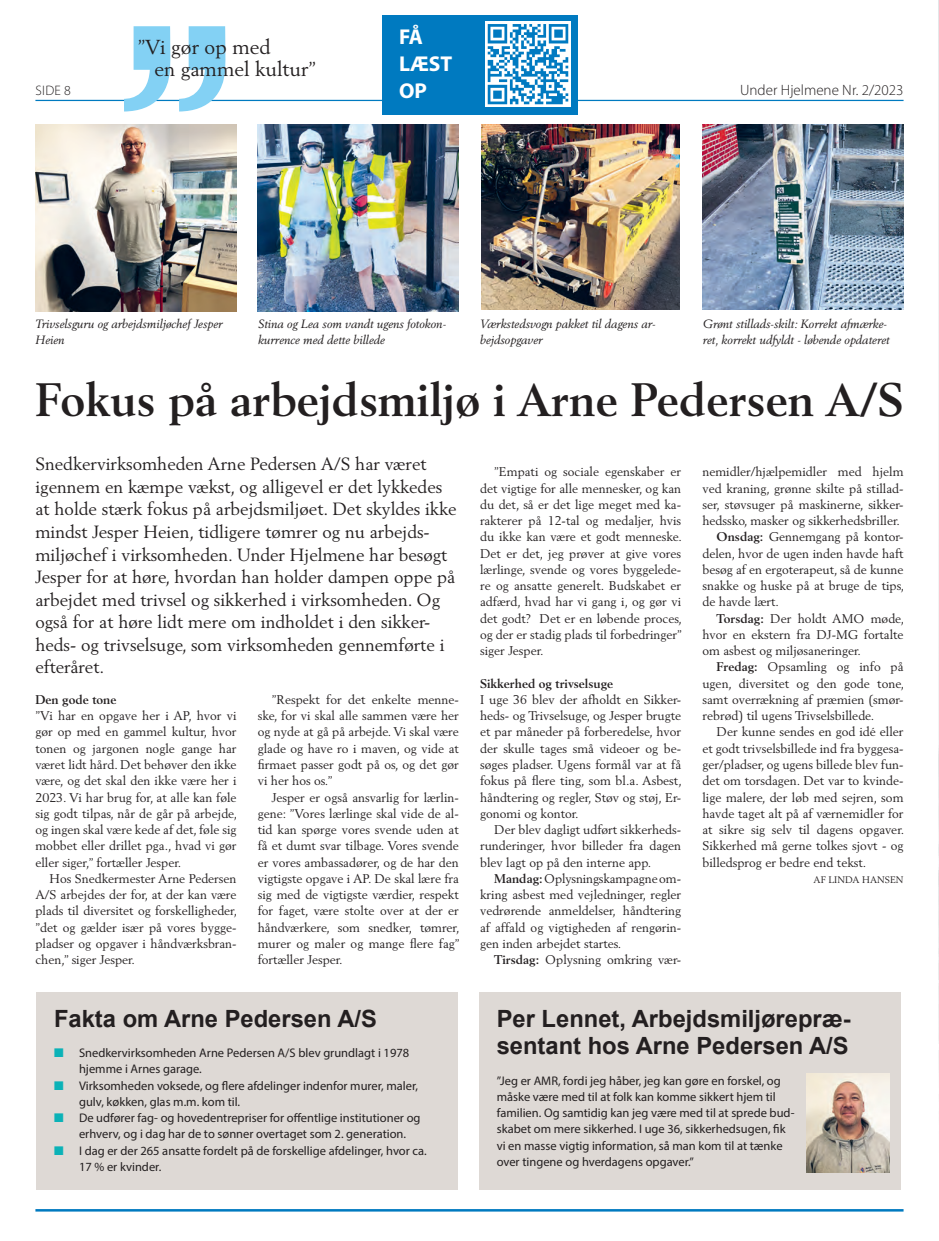
<style>
.page{position:relative;width:939px;height:1241px;background:#fff}
.page>*{position:absolute;margin:0;border:0;box-sizing:border-box;transform-origin:0 0}
.t1{font:700 46.25px "Berling LT Std";color:#231f20}
.t2{font:700 23.75px/27.5px "Arial";color:#231f20}
.t3{font:700 21.5px/27.2px "Myriad Pro";color:#fff}
.t4{font:20px/21.2px "Berling LT Std";color:#231f20}
.t5{font:17.5px/22.5px "Berling LT Std";color:#231f20}
.t6{font:300 15px "Myriad Pro";color:#231f20}
.t7{font:300 13.75px "Myriad Pro";color:#231f20}
.t8{font:12.5px/16.2px "Berling LT Std";color:#231f20;text-align:justify}
.t9{font:12.5px/16.2px "Myriad Pro";color:#231f20}
.t10{font:700 12.5px "Berling LT Std";color:#231f20}
.t11{font:italic 11.88px/16.2px "Berling LT Std";color:#231f20}
.t12{font:9.38px "Berling LT Std";color:#231f20}
.s1{font-weight:700}
.s2{color:#0bb2b7}
</style>
<div class="page">
<hr style="left:35px;top:100px;width:869px;height:1px;background:#007ac0">
<hr style="left:35px;top:1208px;width:869px;height:3px;background:#007ac0">
<img style="left:938px;top:1px;width:1px;height:1057px">
<svg style="left:124px;top:26px;width:47px;height:85px"></svg>
<svg style="left:179px;top:26px;width:46px;height:85px"></svg>
<div style="left:382px;top:15px;width:196px;height:99px;background:#007ac0"></div>
<img style="left:485px;top:22px;width:85px;height:84px">
<img style="left:35px;top:124px;width:202px;height:187px">
<img style="left:258px;top:124px;width:201px;height:187px">
<img style="left:481px;top:124px;width:199px;height:186px">
<img style="left:702px;top:124px;width:202px;height:186px">
<div style="left:36px;top:991px;width:422px;height:198px;background:#ded9d5"></div>
<div style="left:479px;top:991px;width:422px;height:198px;background:#ded9d5"></div>
<img style="left:806px;top:1073px;width:83px;height:98px">
<h3 class="t3" style="left:399px;top:22px;width:55px">FÅ<br>LÆST<br>OP</h3>
<h3 class="t4" style="left:154px;top:37px;width:163px;text-indent:-17px">”Vi gør op med<br>en gammel kultur”</h3>
<p class="t7" style="left:36px;top:82px;width:37px">SIDE 8</p>
<p class="t6" style="left:740px;top:81px;width:165px">Under Hjelmene Nr. 2/2023</p>
<p class="t11" style="left:36px;top:315px;width:188px">Trivselsguru og arbejdsmiljøchef Jesper<br>Heien</p>
<p class="t11" style="left:258px;top:315px;width:190px">Stina og Lea som vandt ugens fotokon&shy;kurrence med dette billede</p>
<p class="t11" style="left:480px;top:315px;width:177px">Værkstedsvogn pakket til dagens ar&shy;bejdsopgaver</p>
<p class="t11" style="left:703px;top:315px;width:189px">Grønt stillads-skilt: Korrekt afmærke&shy;ret, korrekt udfyldt - løbende opdateret</p>
<h1 class="t1" style="left:35px;top:372px;width:870px">Fokus på arbejdsmiljø i Arne Pedersen A/S</h1>
<p class="t5" style="left:35px;top:453px;width:423px">Snedkervirksomheden Arne Pedersen A/S har været igennem en kæmpe vækst, og alligevel er det lykkedes at holde stærk fokus på arbejdsmiljøet. Det skyldes ikke mindst Jesper Heien, tidligere tømrer og nu arbejds&shy;miljøchef i virksomheden. Under Hjelmene har besøgt Jesper for at høre, hvordan han holder dampen oppe på arbejdet med trivsel og sikkerhed i virksomheden. Og også for at høre lidt mere om indholdet i den sikker&shy;heds- og trivselsuge, som virksomheden gennemførte i efteråret.</p>
<p class="t10" style="left:35px;top:692px;width:83px">Den gode tone</p>
<p class="t8" style="left:35px;top:707px;width:203px">”Vi har en opgave her i AP, hvor vi gør op med en gammel kultur, hvor tonen og jargonen nogle gange har været lidt hård. Det behøver den ikke være, og det skal den ikke være her i 2023. Vi har brug for, at alle kan føle sig godt tilpas, når de går på arbejde, og ingen skal være kede af det, føle sig mobbet eller drillet pga., hvad vi gør eller siger,” fortæller Jesper.</p>
<p class="t8" style="left:35px;top:870px;width:203px;text-indent:14px">Hos Snedkermester Arne Pedersen A/S arbejdes der for, at der kan være plads til diversitet og forskelligheder, ”det og gælder især på vores bygge&shy;pladser og opgaver i håndværksbran&shy;chen,” siger Jesper.</p>
<p class="t8" style="left:480px;top:463px;width:203px;text-indent:14px">”Empati og sociale egenskaber er det vigtige for alle mennesker, og kan du det, så er det lige meget med ka&shy;rakterer på 12-tal og medaljer, hvis du ikke kan være et godt menneske.<br>Det er det, jeg prøver at give vores lærlinge, svende og vores byggelede&shy;re og ansatte generelt. Budskabet er adfærd, hvad har vi gang i, og gør vi det godt? Det er en løbende proces, og der er stadig plads til forbedringer” siger Jesper.</p>
<p class="t10" style="left:480px;top:675px;width:135px">Sikkerhed og trivselsuge</p>
<p class="t8" style="left:480px;top:691px;width:203px">I uge 36 blev der afholdt en Sikker&shy;heds- og Trivselsuge, og Jesper brugte et par måneder på forberedelse, hvor der skulle tages små videoer og be&shy;søges pladser. Ugens formål var at få fokus på flere ting, som bl.a. Asbest, håndtering og regler, Støv og støj, Er&shy;gonomi og kontor.</p>
<p class="t8" style="left:480px;top:821px;width:203px;text-indent:14px">Der blev dagligt udført sikkerheds&shy;runderinger, hvor billeder fra dagen blev lagt op på den interne app.</p>
<p class="t8" style="left:480px;top:870px;width:203px;text-indent:14px"><span class="s1">Mandag:</span> Oplysningskampagne om&shy;kring asbest med vejledninger, regler vedrørende anmeldelser, håndtering af affald og vigtigheden af rengørin&shy;gen inden arbejdet startes.</p>
<p class="t8" style="left:494px;top:951px;width:188px"><span class="s1">Tirsdag:</span> Oplysning omkring vær-</p>
<p class="t8" style="left:702px;top:463px;width:203px">nemidler/hjælpemidler med hjelm</p>
<p class="t8" style="left:702px;top:480px;width:203px">ved kraning, grønne skilte på stillad-</p>
<p class="t8" style="left:702px;top:496px;width:203px">ser, støvsuger på maskinerne, sikker-</p>
<p class="t8" style="left:702px;top:512px;width:199px">hedssko, masker og sikkerhedsbriller.</p>
<p class="t8" style="left:717px;top:528px;width:188px"><span class="s1">Onsdag:</span> Gennemgang på kontor-</p>
<p class="t8" style="left:702px;top:545px;width:203px">delen, hvor de ugen inden havde haft</p>
<p class="t8" style="left:702px;top:561px;width:203px">besøg af en ergoterapeut, så de kunne</p>
<p class="t8" style="left:702px;top:577px;width:203px">snakke og huske på at bruge de tips,</p>
<p class="t8" style="left:702px;top:593px;width:78px">de havde lært.</p>
<p class="t8" style="left:717px;top:610px;width:189px"><span class="s1">Torsdag:</span> Der holdt AMO møde,</p>
<p class="t8" style="left:702px;top:626px;width:203px">hvor en ekstern fra DJ-MG fortalte</p>
<p class="t8" style="left:702px;top:642px;width:160px">om asbest og miljøsaneringer.</p>
<p class="t8" style="left:717px;top:658px;width:188px"><span class="s1">Fredag:</span> Opsamling og info på</p>
<p class="t8" style="left:702px;top:675px;width:203px">ugen, diversitet og den gode tone,</p>
<p class="t8" style="left:702px;top:691px;width:203px">samt overrækning af præmien (smør-</p>
<p class="t8" style="left:702px;top:707px;width:173px">rebrød) til ugens Trivselsbillede.</p>
<p class="t8" style="left:717px;top:723px;width:188px">Der kunne sendes en god idé eller</p>
<p class="t8" style="left:702px;top:740px;width:203px">et godt trivselsbillede ind fra byggesa-</p>
<p class="t8" style="left:702px;top:756px;width:203px">ger/pladser, og ugens billede blev fun-</p>
<p class="t8" style="left:702px;top:772px;width:203px">det om torsdagen. Det var to kvinde-</p>
<p class="t8" style="left:702px;top:788px;width:203px">lige malere, der løb med sejren, som</p>
<p class="t8" style="left:702px;top:805px;width:203px">havde taget alt på af værnemidler for</p>
<p class="t8" style="left:702px;top:821px;width:203px">at sikre sig selv til dagens opgaver.</p>
<p class="t8" style="left:702px;top:837px;width:203px">Sikkerhed må gerne tolkes sjovt - og</p>
<p class="t8" style="left:702px;top:853px;width:165px">billedsprog er bedre end tekst.</p>
<p class="t12" style="left:814px;top:873px;width:91px">AF LINDA HANSEN</p>
<p class="t8" style="left:258px;top:691px;width:203px;text-indent:14px">”Respekt for det enkelte menne&shy;ske, for vi skal alle sammen være her og nyde at gå på arbejde. Vi skal være glade og have ro i maven, og vide at firmaet passer godt på os, og det gør vi her hos os.”</p>
<p class="t8" style="left:258px;top:788px;width:203px;text-indent:14px">Jesper er også ansvarlig for lærlin&shy;gene: ”Vores lærlinge skal vide de al&shy;tid kan spørge vores svende uden at få et dumt svar tilbage. Vores svende er vores ambassadører, og de har den vigtigste opgave i AP. De skal lære fra sig med de vigtigste værdier, respekt for faget, være stolte over at der er håndværkere, som snedker, tømrer, murer og maler og mange flere fag” fortæller Jesper.</p>
<h2 class="t2" style="left:54px;top:1005px;width:324px">Fakta om Arne Pedersen A/S</h2>
<p class="t9" style="left:79px;top:1044px;width:332px;text-indent:-25px"><span class="s2">■</span> Snedkervirksomheden Arne Pedersen A/S blev grundlagt i 1978 hjemme i Arnes garage.</p>
<p class="t9" style="left:79px;top:1076px;width:341px;text-indent:-25px"><span class="s2">■</span> Virksomheden voksede, og flere afdelinger indenfor murer, maler, gulv, køkken, glas m.m. kom til.</p>
<p class="t9" style="left:79px;top:1109px;width:343px;text-indent:-25px"><span class="s2">■</span> De udfører fag- og hovedentrepriser for offentlige institutioner og erhverv, og i dag har de to sønner overtaget som 2. generation.</p>
<p class="t9" style="left:79px;top:1141px;width:349px;text-indent:-25px"><span class="s2">■</span> I dag er der 265 ansatte fordelt på de forskellige afdelinger, hvor ca.<br>17 % er kvinder.</p>
<h2 class="t2" style="left:497px;top:1005px;width:356px">Per Lennet, Arbejdsmiljørepræ&shy;sentant hos Arne Pedersen A/S</h2>
<p class="t9" style="left:497px;top:1071px;width:299px">”Jeg er AMR, fordi jeg håber, jeg kan gøre en forskel, og måske være med til at folk kan komme sikkert hjem til familien. Og samtidig kan jeg være med til at sprede bud&shy;skabet om mere sikkerhed. I uge 36, sikkerhedsugen, fik vi en masse vigtig information, så man kom til at tænke over tingene og hverdagens opgaver.”</p>
</div>
